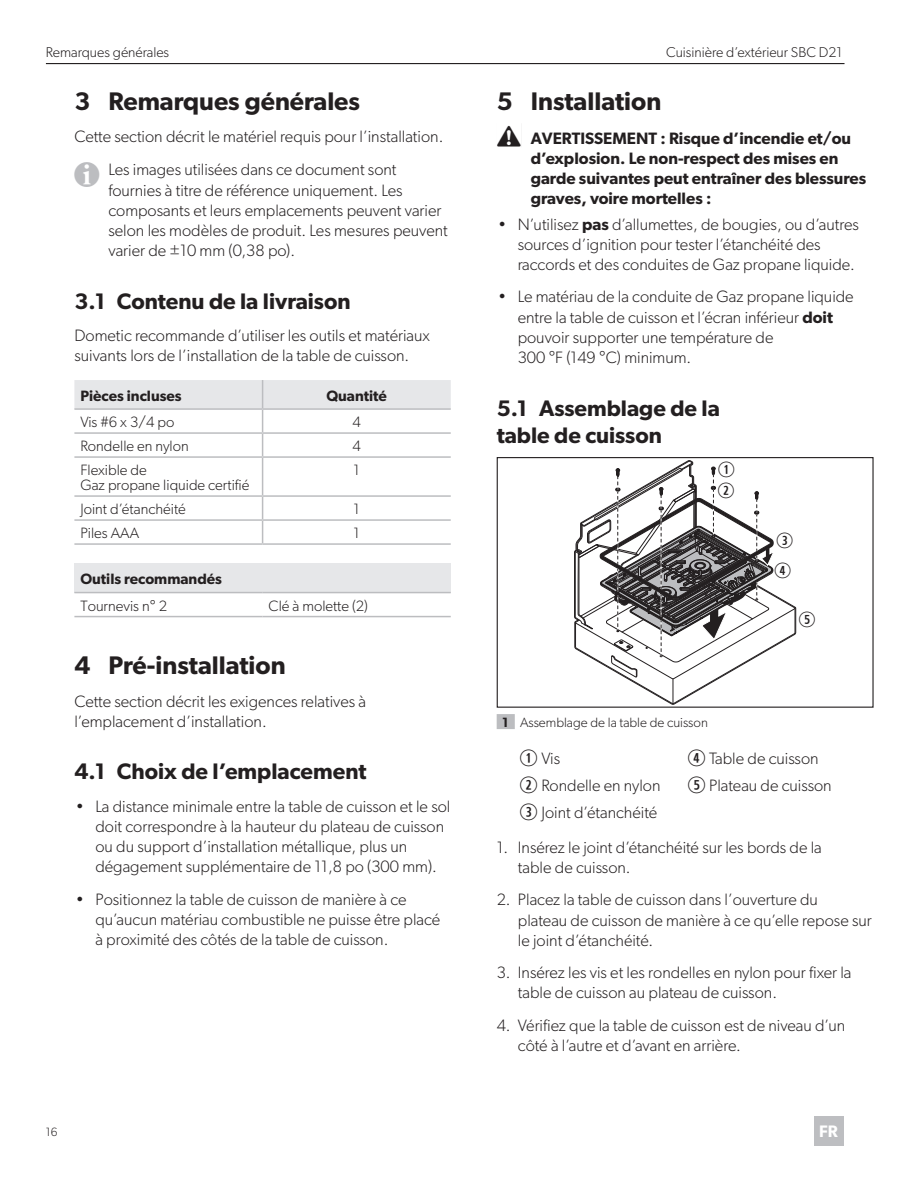
<style>
.page{position:relative;width:918px;height:1188px;background:#fff}
.page>*{position:absolute;margin:0;border:0;box-sizing:border-box;transform-origin:0 0}
.t1{font:600 25.5px "Gibson";color:#231f20}
.t2{font:600 22.5px/27px "Gibson";color:#231f20}
.Callout{font:21px "Combi Numerals";color:#231f20}
.t3{font:600 16.65px "Gibson";color:#fff}
.BodyText{font:300 16.5px/20.2px "Gibson";color:#231f20}
.t4{font:600 16.5px/20.2px "Gibson";color:#231f20}
.CalloutList{font:300 16.5px "Gibson";color:#231f20}
.Cell_Text_Left{font:300 15px/15px "Gibson";color:#231f20}
.Cell_Heading_Left{font:600 15px "Gibson";color:#231f20}
.Cell_Heading_Center{font:600 15px "Gibson";color:#231f20}
.Cell_Text_Center{font:300 15px "Gibson";color:#231f20}
.t5{font:300 14.25px "Gibson";color:#231f20}
.t6{font:300 13.5px "Gibson";color:#231f20}
.t7{font:300 12px "Gibson";color:#231f20}
.s1{font-family:"Waeco Piktogramme";font-weight:400;font-size:30px;color:#bcbdc0}
.s2{font-weight:600}
.s3{font-family:"Combi Numerals";font-weight:400;font-size:22.5px}
</style>
<div class="page">
<hr style="left:46px;top:63px;width:799px;height:1px;background:#231f20">
<div style="left:814px;top:1116px;width:30px;height:30px;background:#bdbec1"></div>
<hr style="left:263px;top:456px;width:188px;height:2px;background:#bcbdc0">
<hr style="left:74px;top:456px;width:189px;height:2px;background:#bcbdc0">
<hr style="left:74px;top:495px;width:189px;height:2px;background:#bcbdc0">
<hr style="left:74px;top:519px;width:189px;height:2px;background:#bcbdc0">
<hr style="left:74px;top:543px;width:189px;height:2px;background:#bcbdc0">
<svg style="left:74px;top:380px;width:377px;height:76px"></svg>
<hr style="left:262px;top:458px;width:1px;height:37px;background:#bcbdc0">
<svg style="left:262px;top:497px;width:1px;height:46px"></svg>
<hr style="left:263px;top:495px;width:188px;height:2px;background:#bcbdc0">
<hr style="left:263px;top:519px;width:188px;height:2px;background:#bcbdc0">
<hr style="left:263px;top:543px;width:188px;height:2px;background:#bcbdc0">
<div style="left:74px;top:564px;width:377px;height:29px;background:#e6e7e9"></div>
<hr style="left:74px;top:592px;width:189px;height:1px;background:#bcbdc0">
<hr style="left:263px;top:592px;width:188px;height:1px;background:#bcbdc0">
<hr style="left:74px;top:616px;width:189px;height:1px;background:#bcbdc0">
<hr style="left:263px;top:616px;width:188px;height:1px;background:#bcbdc0">
<div style="left:497px;top:714px;width:18px;height:15px;background:#bcbdc0"></div>
<svg style="left:575px;top:461px;width:220px;height:243px"></svg>
<div style="left:497px;top:457px;width:377px;height:251px;border:1px solid #231f20"></div>
<svg style="left:496px;top:123px;width:26px;height:25px"></svg>
<p class="t5" style="left:46px;top:44px;width:125px">Remarques générales</p>
<p class="t5" style="left:666px;top:44px;width:178px">Cuisinière d’extérieur SBC D21</p>
<p class="t1" style="left:74px;top:86px;width:287px">3 Remarques générales</p>
<p class="BodyText" style="left:74px;top:126px;width:370px">Cette section décrit le matériel requis pour l’installation.</p>
<p class="BodyText" style="left:108px;top:159px;width:341px;text-indent:-34px"><span class="s1">I</span>Les images utilisées dans ce document sont fournies à titre de référence uniquement. Les composants et leurs emplacements peuvent varier selon les modèles de produit. Les mesures peuvent varier de ±10 mm (0,38 po).</p>
<p class="t2" style="left:74px;top:287px;width:278px">3.1 Contenu de la livraison</p>
<p class="BodyText" style="left:74px;top:325px;width:357px">Dometic recommande d’utiliser les outils et matériaux suivants lors de l’installation de la table de cuisson.</p>
<p class="Cell_Heading_Left" style="left:80px;top:386px;width:103px">Pièces incluses</p>
<p class="Cell_Heading_Center" style="left:326px;top:386px;width:62px">Quantité</p>
<p class="Cell_Text_Left" style="left:80px;top:414px;width:95px">Vis #6 x 3/4 po</p>
<p class="Cell_Text_Center" style="left:352px;top:413px;width:10px">4</p>
<p class="Cell_Text_Left" style="left:80px;top:438px;width:110px">Rondelle en nylon</p>
<p class="Cell_Text_Center" style="left:352px;top:437px;width:10px">4</p>
<p class="Cell_Text_Left" style="left:80px;top:462px;width:170px">Flexible de<br>Gaz propane liquide certifié</p>
<p class="Cell_Text_Center" style="left:354px;top:461px;width:8px">1</p>
<p class="Cell_Text_Left" style="left:80px;top:501px;width:107px">Joint d’étanchéité</p>
<p class="Cell_Text_Center" style="left:354px;top:500px;width:8px">1</p>
<p class="Cell_Text_Left" style="left:80px;top:525px;width:60px">Piles AAA</p>
<p class="Cell_Text_Center" style="left:354px;top:524px;width:8px">1</p>
<p class="Cell_Heading_Left" style="left:80px;top:570px;width:143px">Outils recommandés</p>
<p class="Cell_Text_Left" style="left:80px;top:598px;width:88px">Tournevis n° 2</p>
<p class="Cell_Text_Left" style="left:269px;top:598px;width:101px">Clé à molette (2)</p>
<p class="t1" style="left:497px;top:86px;width:166px">5 Installation</p>
<p class="t4" style="left:531px;top:127px;width:337px">AVERTISSEMENT : Risque d’incendie et/ou d’explosion. Le non-respect des mises en garde suivantes peut entraîner des blessures graves, voire mortelles :</p>
<p class="BodyText" style="left:518px;top:214px;width:343px;text-indent:-20px">• N’utilisez <span class="s2">pas</span> d’allumettes, de bougies, ou d’autres sources d’ignition pour tester l’étanchéité des raccords et des conduites de Gaz propane liquide.</p>
<p class="BodyText" style="left:518px;top:286px;width:338px;text-indent:-20px">• Le matériau de la conduite de Gaz propane liquide entre la table de cuisson et l’écran inférieur <span class="s2">doit </span>pouvoir supporter une température de<br>300 °F (149 °C) minimum.</p>
<p class="t2" style="left:497px;top:394px;width:225px">5.1 Assemblage de la table de cuisson</p>
<p class="Callout" style="left:718px;top:483px;width:19px">W</p>
<p class="Callout" style="left:718px;top:462px;width:19px">Q</p>
<p class="Callout" style="left:776px;top:532px;width:19px">E</p>
<p class="Callout" style="left:774px;top:562px;width:19px">R</p>
<p class="Callout" style="left:799px;top:612px;width:19px">T</p>
<p class="t1" style="left:74px;top:650px;width:213px">4 Pré-installation</p>
<p class="BodyText" style="left:74px;top:691px;width:293px">Cette section décrit les exigences relatives à l’emplacement d’installation.</p>
<p class="t2" style="left:74px;top:758px;width:294px">4.1 Choix de l’emplacement</p>
<p class="BodyText" style="left:95px;top:796px;width:357px;text-indent:-20px">• La distance minimale entre la table de cuisson et le sol doit correspondre à la hauteur du plateau de cuisson ou du support d’installation métallique, plus un dégagement supplémentaire de 11,8 po (300 mm).</p>
<p class="BodyText" style="left:95px;top:889px;width:346px;text-indent:-20px">• Positionnez la table de cuisson de manière à ce qu’aucun matériau combustible ne puisse être placé à proximité des côtés de la table de cuisson.</p>
<p class="t6" style="left:502px;top:714px;width:207px"><span class="s2">1</span> Assemblage de la table de cuisson</p>
<p class="CalloutList" style="left:520px;top:749px;width:42px"><span class="s3">Q</span> Vis</p>
<p class="CalloutList" style="left:687px;top:749px;width:133px"><span class="s3">R</span> Table de cuisson</p>
<p class="CalloutList" style="left:520px;top:775px;width:142px"><span class="s3">W</span> Rondelle en nylon</p>
<p class="CalloutList" style="left:687px;top:775px;width:146px"><span class="s3">T</span> Plateau de cuisson</p>
<p class="CalloutList" style="left:520px;top:802px;width:139px"><span class="s3">E</span> Joint d’étanchéité</p>
<p class="BodyText" style="left:518px;top:837px;width:305px;text-indent:-21px">1. Insérez le joint d’étanchéité sur les bords de la table de cuisson.</p>
<p class="BodyText" style="left:518px;top:889px;width:355px;text-indent:-21px">2. Placez la table de cuisson dans l’ouverture du<br>plateau de cuisson de manière à ce qu’elle repose sur le joint d’étanchéité.</p>
<p class="BodyText" style="left:518px;top:962px;width:335px;text-indent:-21px">3. Insérez les vis et les rondelles en nylon pour fixer la table de cuisson au plateau de cuisson.</p>
<p class="BodyText" style="left:518px;top:1015px;width:329px;text-indent:-21px">4. Vérifiez que la table de cuisson est de niveau d’un côté à l’autre et d’avant en arrière.</p>
<p class="t7" style="left:46px;top:1125px;width:13px">16</p>
<p class="t3" style="left:819px;top:1121px;width:20px">FR</p>
</div>
